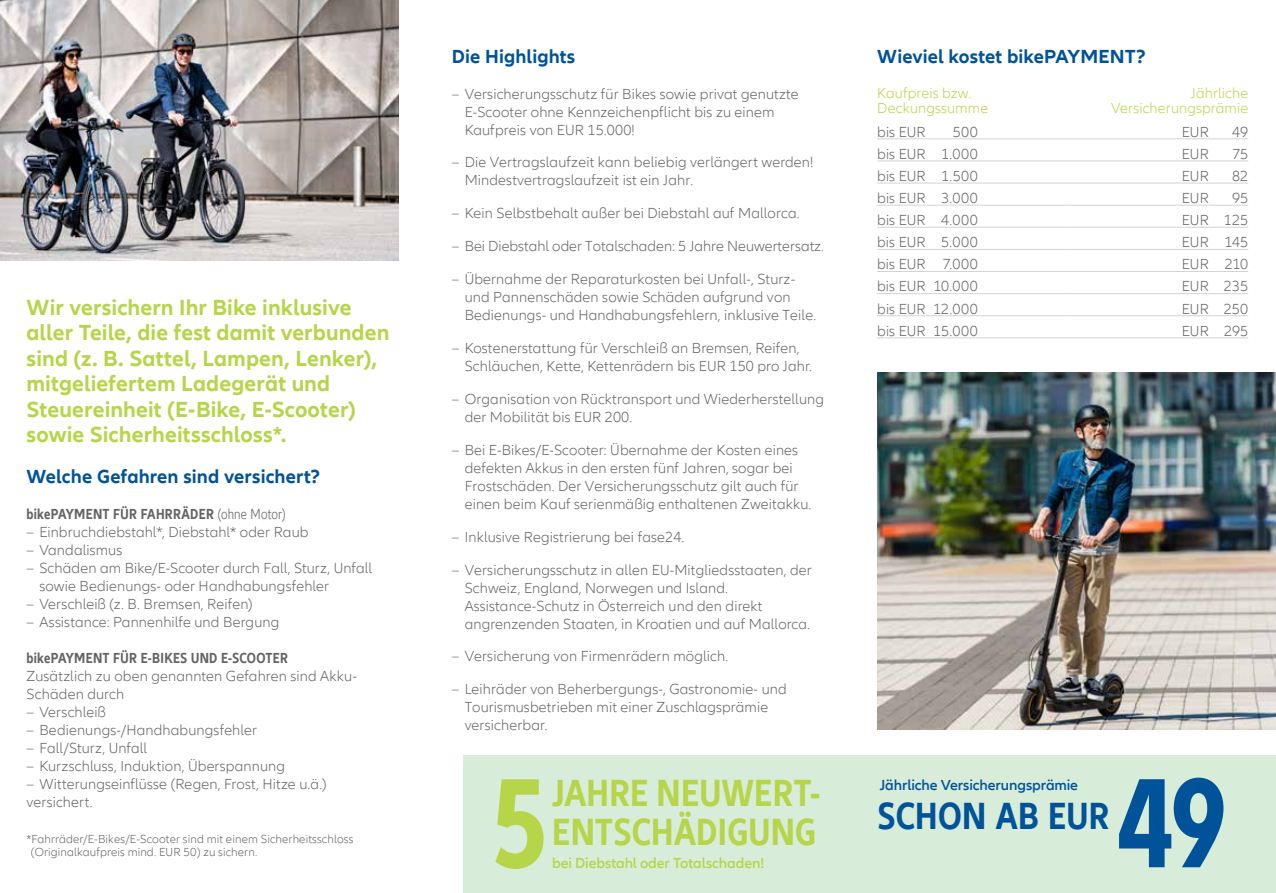
<style>
.page{position:relative;width:1276px;height:893px;background:#fff}
.page>*{position:absolute;margin:0;border:0;box-sizing:border-box;transform-origin:0 0}
.t1{font:700 condensed 132px "Allianz Neo";color:#005399}
.t2{font:700 condensed 132px "Allianz Neo";color:#b6d549}
.t3{font:700 condensed 39px/39px "Allianz Neo";letter-spacing:.01em;color:#b6d549}
.t4{font:700 condensed 39px "Allianz Neo";letter-spacing:.01em;color:#005399}
.t5{font:700 22.5px/25.5px "Allianz Neo";letter-spacing:.005em;color:#b6d549}
.t6{font:700 19.5px "Allianz Neo";letter-spacing:.005em;color:#005399}
.t7{font:300 15px/18px "Allianz Neo";letter-spacing:.01em;color:#636466}
.t8{font:700 condensed 15px "Allianz Neo";letter-spacing:.015em;color:#636466}
.t9{font:300 15px/15px "Allianz Neo";letter-spacing:.01em;color:#b6d549}
.t10{font:600 15px "Allianz Neo";letter-spacing:-.005em;color:#b6d549}
.t11{font:600 15px "Allianz Neo";letter-spacing:-.005em;color:#005399}
.t12{font:300 12px/13.5px "Allianz Neo";letter-spacing:.01em;color:#636466}
.s1{font-weight:300}
</style>
<div class="page">
<img style="left:0;top:0;width:399px;height:261px">
<div style="left:463px;top:755px;width:813px;height:138px;background:#d8ecda"></div>
<hr style="left:877px;top:139px;width:193px;height:1px;background:#d4d4d3">
<hr style="left:1070px;top:139px;width:178px;height:1px;background:#d4d4d3">
<hr style="left:877px;top:161px;width:193px;height:1px;background:#d4d4d3">
<hr style="left:1070px;top:161px;width:178px;height:1px;background:#d4d4d3">
<hr style="left:877px;top:183px;width:193px;height:1px;background:#d4d4d3">
<hr style="left:1070px;top:183px;width:178px;height:1px;background:#d4d4d3">
<hr style="left:877px;top:205px;width:193px;height:1px;background:#d4d4d3">
<hr style="left:1070px;top:205px;width:178px;height:1px;background:#d4d4d3">
<hr style="left:877px;top:227px;width:193px;height:1px;background:#d4d4d3">
<hr style="left:1070px;top:227px;width:178px;height:1px;background:#d4d4d3">
<hr style="left:877px;top:249px;width:193px;height:1px;background:#d4d4d3">
<hr style="left:1070px;top:249px;width:178px;height:1px;background:#d4d4d3">
<hr style="left:877px;top:271px;width:193px;height:1px;background:#d4d4d3">
<hr style="left:1070px;top:271px;width:178px;height:1px;background:#d4d4d3">
<hr style="left:877px;top:293px;width:193px;height:1px;background:#d4d4d3">
<hr style="left:1070px;top:293px;width:178px;height:1px;background:#d4d4d3">
<hr style="left:877px;top:315px;width:193px;height:1px;background:#d4d4d3">
<hr style="left:1070px;top:315px;width:178px;height:1px;background:#d4d4d3">
<hr style="left:877px;top:338px;width:193px;height:1px;background:#d4d4d3">
<hr style="left:1070px;top:338px;width:178px;height:1px;background:#d4d4d3">
<img style="left:877px;top:373px;width:399px;height:356px">
<h3 class="t5" style="left:27px;top:295px;width:364px">Wir versichern Ihr Bike inklusive aller Teile, die fest damit verbunden sind (z. B. Sattel, Lampen, Lenker), mitgeliefertem Ladegerät und Steuereinheit (E-Bike, E-Scooter) sowie Sicherheitsschloss*.</h3>
<h3 class="t6" style="left:27px;top:465px;width:295px">Welche Gefahren sind versichert?</h3>
<p class="t8" style="left:27px;top:505px;width:261px">bikePAYMENT FÜR FAHRRÄDER <span class="s1">(ohne Motor)</span></p>
<p class="t7" style="left:27px;top:523px;width:283px">– Einbruchdiebstahl*, Diebstahl* oder Raub</p>
<p class="t7" style="left:27px;top:541px;width:97px">– Vandalismus</p>
<p class="t7" style="left:39px;top:559px;width:334px;text-indent:-13px">– Schäden am Bike/E-Scooter durch Fall, Sturz, Unfall sowie Bedienungs- oder Handhabungsfehler</p>
<p class="t7" style="left:27px;top:595px;width:227px">– Verschleiß (z. B. Bremsen, Reifen)</p>
<p class="t7" style="left:27px;top:613px;width:254px">– Assistance: Pannenhilfe und Bergung</p>
<p class="t8" style="left:27px;top:649px;width:263px">bikePAYMENT FÜR E-BIKES UND E-SCOOTER</p>
<p class="t7" style="left:27px;top:667px;width:332px">Zusätzlich zu oben genannten Gefahren sind Akku-<br>Schäden durch</p>
<p class="t7" style="left:27px;top:703px;width:81px">– Verschleiß</p>
<p class="t7" style="left:27px;top:721px;width:232px">– Bedienungs-/Handhabungsfehler</p>
<p class="t7" style="left:27px;top:739px;width:122px">– Fall/Sturz, Unfall</p>
<p class="t7" style="left:27px;top:757px;width:260px">– Kurzschluss, Induktion, Überspannung</p>
<p class="t7" style="left:27px;top:775px;width:301px">– Witterungseinflüsse (Regen, Frost, Hitze u.ä.) versichert.</p>
<p class="t12" style="left:31px;top:832px;width:324px;text-indent:-4px">*Fahrräder/E-Bikes/E-Scooter sind mit einem Sicherheitsschloss (Originalkaufpreis mind. EUR 50) zu sichern.</p>
<h3 class="t6" style="left:452px;top:45px;width:125px">Die Highlights</h3>
<p class="t7" style="left:465px;top:85px;width:336px;text-indent:-13px">– Versicherungsschutz für Bikes sowie privat genutzte<br>E-Scooter ohne Kennzeichenpflicht bis zu einem<br>Kaufpreis von EUR 15.000!</p>
<p class="t7" style="left:465px;top:154px;width:350px;text-indent:-13px">– Die Vertragslaufzeit kann beliebig verlängert werden!<br>Mindestvertragslaufzeit ist ein Jahr.</p>
<p class="t7" style="left:452px;top:205px;width:349px">– Kein Selbstbehalt außer bei Diebstahl auf Mallorca.</p>
<p class="t7" style="left:452px;top:238px;width:374px">– Bei Diebstahl oder Totalschaden: 5 Jahre Neuwertersatz.</p>
<p class="t7" style="left:465px;top:271px;width:353px;text-indent:-13px">– Übernahme der Reparaturkosten bei Unfall-, Sturz&shy;und Pannenschäden sowie Schäden aufgrund von<br>Bedienungs- und Handhabungsfehlern, inklusive Teile.</p>
<p class="t7" style="left:465px;top:339px;width:349px;text-indent:-13px">– Kostenerstattung für Verschleiß an Bremsen, Reifen,<br>Schläuchen, Kette, Kettenrädern bis EUR 150 pro Jahr.</p>
<p class="t7" style="left:465px;top:390px;width:361px;text-indent:-13px">– Organisation von Rücktransport und Wiederherstellung der Mobilität bis EUR 200.</p>
<p class="t7" style="left:465px;top:441px;width:348px;text-indent:-13px">– Bei E-Bikes/E-Scooter: Übernahme der Kosten eines defekten Akkus in den ersten fünf Jahren, sogar bei Frostschäden. Der Versicherungsschutz gilt auch für einen beim Kauf serienmäßig enthaltenen Zweitakku.</p>
<p class="t7" style="left:452px;top:528px;width:234px">– Inklusive Registrierung bei fase24.</p>
<p class="t7" style="left:465px;top:561px;width:349px;text-indent:-13px">– Versicherungsschutz in allen EU-Mitgliedsstaaten, der Schweiz, England, Norwegen und Island.<br>Assistance-Schutz in Österreich und den direkt angrenzenden Staaten, in Kroatien und auf Mallorca.</p>
<p class="t7" style="left:452px;top:648px;width:278px">– Versicherung von Firmenrädern möglich.</p>
<p class="t7" style="left:465px;top:681px;width:323px;text-indent:-13px">– Leihräder von Beherbergungs-, Gastronomie- und<br>Tourismusbetrieben mit einer Zuschlagsprämie versicherbar.</p>
<h3 class="t6" style="left:877px;top:45px;width:270px">Wieviel kostet bikePAYMENT?</h3>
<p class="t9" style="left:877px;top:86px;width:112px">Kaufpreis bzw.<br>Deckungssumme</p>
<p class="t9" style="left:1111px;top:86px;width:139px;text-align:right">Jährliche<br>Versicherungsprämie</p>
<p class="t7" style="left:877px;top:123px;width:50px">bis EUR</p>
<p class="t7" style="left:953px;top:123px;width:26px">500</p>
<p class="t7" style="left:1181px;top:123px;width:29px">EUR</p>
<p class="t7" style="left:1232px;top:123px;width:17px">49</p>
<p class="t7" style="left:877px;top:145px;width:102px">bis EUR 1.000</p>
<p class="t7" style="left:1181px;top:145px;width:29px">EUR</p>
<p class="t7" style="left:1232px;top:145px;width:17px">75</p>
<p class="t7" style="left:877px;top:167px;width:102px">bis EUR 1.500</p>
<p class="t7" style="left:1181px;top:167px;width:29px">EUR</p>
<p class="t7" style="left:1232px;top:167px;width:18px">82</p>
<p class="t7" style="left:877px;top:189px;width:102px">bis EUR 3.000</p>
<p class="t7" style="left:1181px;top:189px;width:29px">EUR</p>
<p class="t7" style="left:1232px;top:189px;width:18px">95</p>
<p class="t7" style="left:877px;top:212px;width:102px">bis EUR 4.000</p>
<p class="t7" style="left:1181px;top:212px;width:68px">EUR 125</p>
<p class="t7" style="left:877px;top:234px;width:102px">bis EUR 5.000</p>
<p class="t7" style="left:1181px;top:234px;width:68px">EUR 145</p>
<p class="t7" style="left:877px;top:256px;width:102px">bis EUR 7.000</p>
<p class="t7" style="left:1181px;top:256px;width:68px">EUR 210</p>
<p class="t7" style="left:877px;top:278px;width:102px">bis EUR 10.000</p>
<p class="t7" style="left:1181px;top:278px;width:68px">EUR 235</p>
<p class="t7" style="left:877px;top:300px;width:102px">bis EUR 12.000</p>
<p class="t7" style="left:1181px;top:300px;width:68px">EUR 250</p>
<p class="t7" style="left:877px;top:322px;width:102px">bis EUR 15.000</p>
<p class="t7" style="left:1181px;top:322px;width:68px">EUR 295</p>
<h1 class="t2" style="left:492px;top:747px;width:57px">5</h1>
<p class="t11" style="left:880px;top:776px;width:200px">Jährliche Versicherungsprämie</p>
<h2 class="t3" style="left:552px;top:775px;width:270px">JAHRE NEUWERT-<br>ENTSCHÄDIGUNG</h2>
<p class="t10" style="left:552px;top:854px;width:213px">bei Diebstahl oder Totalschaden!</p>
<h2 class="t4" style="left:877px;top:794px;width:234px">SCHON AB EUR</h2>
<h1 class="t1" style="left:1116px;top:747px;width:111px">49</h1>
</div>
